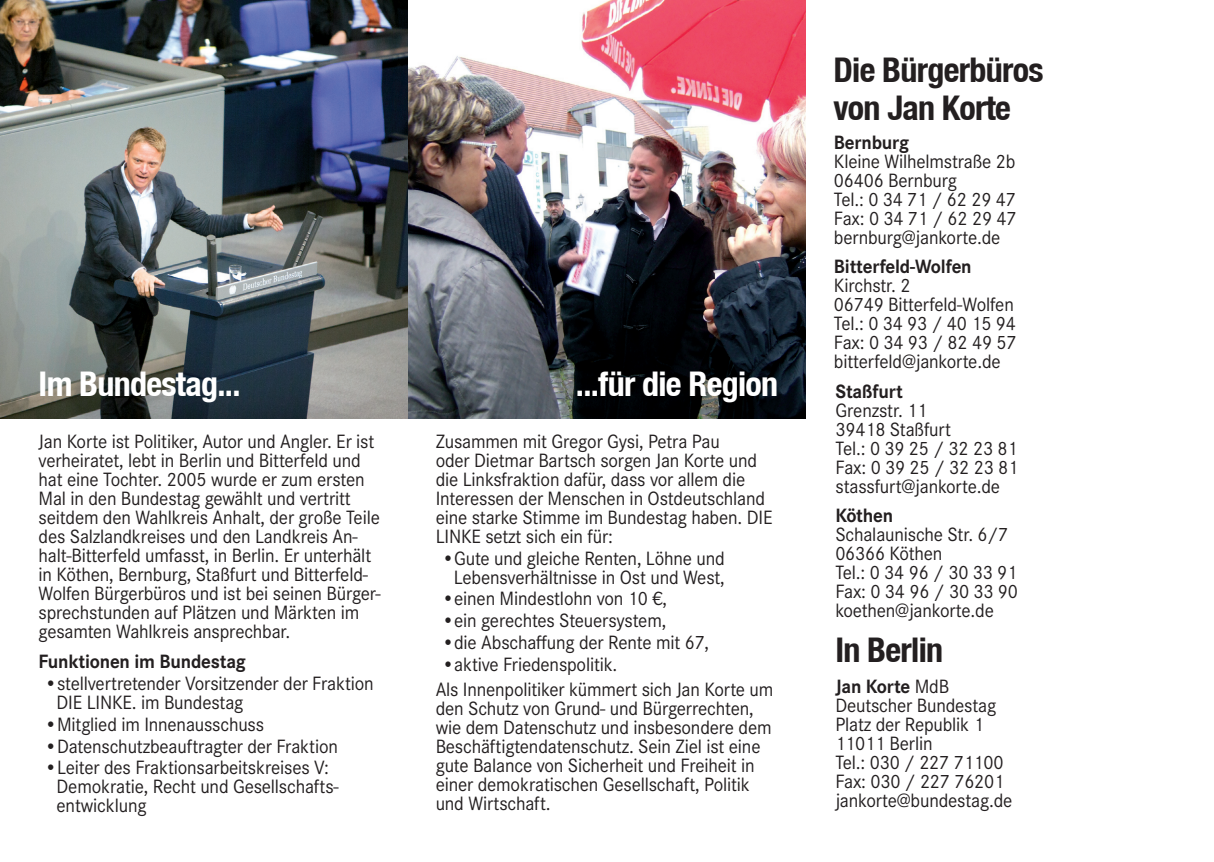
<style>
.page{position:relative;width:1214px;height:862px;background:#fff}
.page>*{position:absolute;margin:0;border:0;box-sizing:border-box;transform-origin:0 0}
.t1{font:34px/38px "Helvetica Neue Bold Cond";letter-spacing:-.02em;color:#231f20}
.t2{font:34px "Helvetica Neue Bold Cond";letter-spacing:-.02em;color:#fff}
.t3{font:20px/19px "Corporate S";letter-spacing:-.01em;color:#231f20;scale:.95 1}
.t4{font:700 20px "Corporate S";letter-spacing:-.01em;color:#231f20;scale:.95 1}
.s1{font-weight:700}
</style>
<div class="page">
<img style="left:0;top:0;width:805px;height:418px">
<h1 class="t2" style="left:39px;top:363px;width:203px">Im Bundestag...</h1>
<p class="t3" style="left:39px;top:432px;width:361px">Jan Korte ist Politiker, Autor und Angler. Er ist verheiratet, lebt in Berlin und Bitterfeld und hat eine Tochter. 2005 wurde er zum ersten Mal in den Bundestag gewählt und vertritt seitdem den Wahlkreis Anhalt, der große Teile des Salzlandkreises und den Landkreis An&shy;halt-Bitterfeld umfasst, in Berlin. Er unterhält in Köthen, Bernburg, Staßfurt und Bitterfeld-Wolfen Bürgerbüros und ist bei seinen Bürger&shy;sprechstunden auf Plätzen und Märkten im gesamten Wahlkreis ansprechbar.</p>
<p class="t4" style="left:39px;top:650px;width:220px">Funktionen im Bundestag</p>
<p class="t3" style="left:57px;top:674px;width:335px;text-indent:-12px">•stellvertretender Vorsitzender der Fraktion<br>DIE LINKE. im Bundestag</p>
<p class="t3" style="left:45px;top:715px;width:232px">•Mitglied im Innenausschuss</p>
<p class="t3" style="left:45px;top:736px;width:310px">•Datenschutzbeauftragter der Fraktion</p>
<p class="t3" style="left:57px;top:758px;width:298px;text-indent:-12px">•Leiter des Fraktionsarbeitskreises V:<br>Demokratie, Recht und Gesellschafts&shy;entwicklung</p>
<h1 class="t2" style="left:575px;top:363px;width:204px">...für die Region</h1>
<p class="t3" style="left:435px;top:432px;width:356px">Zusammen mit Gregor Gysi, Petra Pau<br>oder Dietmar Bartsch sorgen Jan Korte und die Linksfraktion dafür, dass vor allem die Interessen der Menschen in Ostdeutschland eine starke Stimme im Bundestag haben. DIE LINKE setzt sich ein für:</p>
<p class="t3" style="left:441px;top:548px;width:299px;text-align:right">•Gute und gleiche Renten, Löhne und<br>Lebensverhältnisse in Ost und West,</p>
<p class="t3" style="left:441px;top:589px;width:239px">•einen Mindestlohn von 10 €,</p>
<p class="t3" style="left:441px;top:611px;width:238px">•ein gerechtes Steuersystem,</p>
<p class="t3" style="left:441px;top:633px;width:283px">•die Abschaffung der Rente mit 67,</p>
<p class="t3" style="left:435px;top:652px;width:357px;line-height:24.6px;text-indent:6px">•aktive Friedenspolitik.<br>Als Innenpolitiker kümmert sich Jan Korte um</p>
<p class="t3" style="left:435px;top:698px;width:355px">den Schutz von Grund- und Bürgerrechten, wie dem Datenschutz und insbesondere dem Beschäftigtendatenschutz. Sein Ziel ist eine gute Balance von Sicherheit und Freiheit in einer demokratischen Gesellschaft, Politik und Wirtschaft.</p>
<h1 class="t1" style="left:833px;top:51px;width:212px">Die Bürgerbüros von Jan Korte</h1>
<p class="t4" style="left:833px;top:131px;width:81px">Bernburg</p>
<p class="t3" style="left:833px;top:152px;width:194px">Kleine Wilhelmstraße 2b<br>06406 Bernburg<br>Tel.: 0 34 71 / 62 29 47<br>Fax: 0 34 71 / 62 29 47 bernburg@jankorte.de</p>
<p class="t4" style="left:833px;top:255px;width:146px">Bitterfeld-Wolfen</p>
<p class="t3" style="left:833px;top:276px;width:194px">Kirchstr. 2<br>06749 Bitterfeld-Wolfen<br>Tel.: 0 34 93 / 40 15 94<br>Fax: 0 34 93 / 82 49 57 bitterfeld@jankorte.de</p>
<p class="t4" style="left:835px;top:379px;width:72px">Staßfurt</p>
<p class="t3" style="left:835px;top:400px;width:194px">Grenzstr. 11<br>39418 Staßfurt<br>Tel.: 0 39 25 / 32 23 81<br>Fax: 0 39 25 / 32 23 81 stassfurt@jankorte.de</p>
<p class="t4" style="left:835px;top:504px;width:62px">Köthen</p>
<p class="t3" style="left:835px;top:525px;width:194px">Schalaunische Str. 6/7<br>06366 Köthen<br>Tel.: 0 34 96 / 30 33 91<br>Fax: 0 34 96 / 30 33 90 koethen@jankorte.de</p>
<h1 class="t1" style="left:835px;top:630px;width:109px">In Berlin</h1>
<p class="t3" style="left:835px;top:677px;width:188px"><span class="s1">Jan Korte</span> MdB<br>Deutscher Bundestag<br>Platz der Republik 1<br>11011 Berlin<br>Tel.: 030 / 227 71100<br>Fax: 030 / 227 76201 jankorte@bundestag.de</p>
</div>
